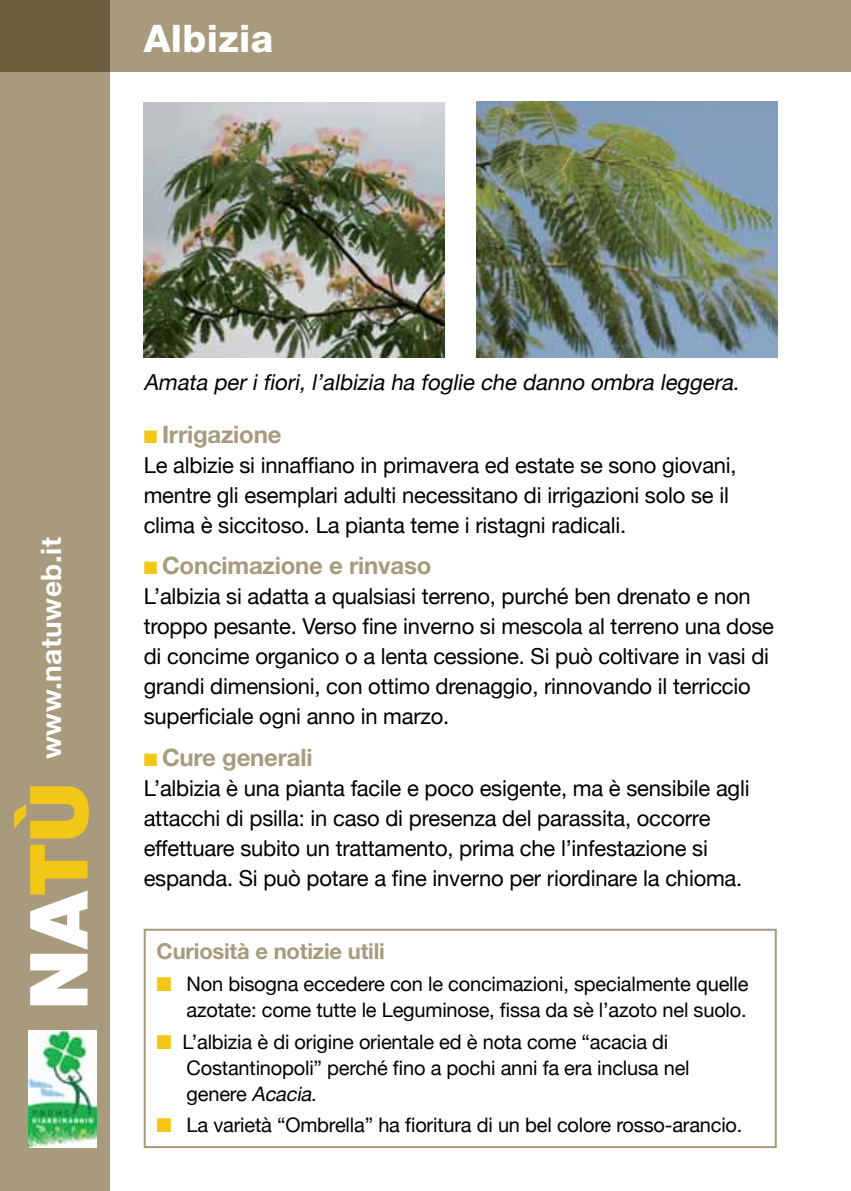
<style>
.page{position:relative;width:851px;height:1191px;background:#fff}
.page>*{position:absolute;margin:0;border:0;box-sizing:border-box;transform-origin:0 0}
.t1{font:800 38px "Helvetica Neue";letter-spacing:.01em;color:#fff}
.t2{font:700 28px "Helvetica Neue";letter-spacing:.02em;color:#fff}
.t3{font:700 24px "Helvetica Neue LT Std";letter-spacing:-.01em;color:#a89a7c}
.t4{font:22px/30px "Helvetica Neue";letter-spacing:-.01em;color:#000}
.t5{font:italic 22px "Helvetica Neue";color:#000}
.t6{font:700 22px "Helvetica Neue LT Std";letter-spacing:-.01em;color:#a89a7c}
.t7{font:20px/26px "Helvetica Neue";letter-spacing:-.01em;color:#000;text-align:right}
.s1{color:#f3c716}
.s2{font-style:italic}
</style>
<div class="page">
<div style="left:144px;top:928px;width:632px;height:220px;border:2px solid #a89a7c"></div>
<div style="left:0;top:0;width:110px;height:1191px;background:#a89a7c"></div>
<svg style="left:14px;top:786px;width:75px;height:219px"></svg>
<img style="left:28px;top:1030px;width:69px;height:117px">
<div style="left:0;top:0;width:850px;height:72px;background:#a89a7c"></div>
<img style="left:144px;top:102px;width:300px;height:255px">
<img style="left:476px;top:102px;width:300px;height:255px">
<h1 class="t1" style="left:144px;top:16px;width:131px">Albizia</h1>
<p class="t2" style="left:34px;top:759px;width:223px;rotate:-90deg">www.natuweb.it</p>
<p class="t5" style="left:144px;top:369px;width:601px">Amata per i fiori, l’albizia ha foglie che danno ombra leggera.</p>
<p class="t3" style="left:144px;top:419px;width:139px"><span class="s1">■</span> Irrigazione</p>
<p class="t4" style="left:144px;top:450px;width:594px">Le albizie si innaffiano in primavera ed estate se sono giovani, mentre gli esemplari adulti necessitano di irrigazioni solo se il clima è siccitoso. La pianta teme i ristagni radicali.</p>
<p class="t3" style="left:144px;top:551px;width:289px"><span class="s1">■</span> Concimazione e rinvaso</p>
<p class="t4" style="left:144px;top:581px;width:631px">L’albizia si adatta a qualsiasi terreno, purché ben drenato e non troppo pesante. Verso fine inverno si mescola al terreno una dose di concime organico o a lenta cessione. Si può coltivare in vasi di grandi dimensioni, con ottimo drenaggio, rinnovando il terriccio superficiale ogni anno in marzo.</p>
<p class="t3" style="left:144px;top:742px;width:170px"><span class="s1">■</span> Cure generali</p>
<p class="t4" style="left:144px;top:772px;width:607px">L’albizia è una pianta facile e poco esigente, ma è sensibile agli attacchi di psilla: in caso di presenza del parassita, occorre effettuare subito un trattamento, prima che l’infestazione si espanda. Si può potare a fine inverno per riordinare la chioma.</p>
<p class="t6" style="left:157px;top:937px;width:230px">Curiosità e notizie utili</p>
<p class="t7" style="left:157px;top:970px;width:593px"><span class="s1">■</span> Non bisogna eccedere con le concimazioni, specialmente quelle azotate: come tutte le Leguminose, fissa da sè l’azoto nel suolo.</p>
<p class="t7" style="left:187px;top:1028px;width:504px;text-align:left;text-indent:-30px"><span class="s1">■</span> L’albizia è di origine orientale ed è nota come “acacia di<br>Costantinopoli” perché fino a pochi anni fa era inclusa nel g e n e re <span class="s2">Acacia</span>.</p>
<p class="t7" style="left:157px;top:1111px;width:587px"><span class="s1">■</span> La varietà “Ombrella” ha fioritura di un bel colore rosso-arancio.</p>
</div>
